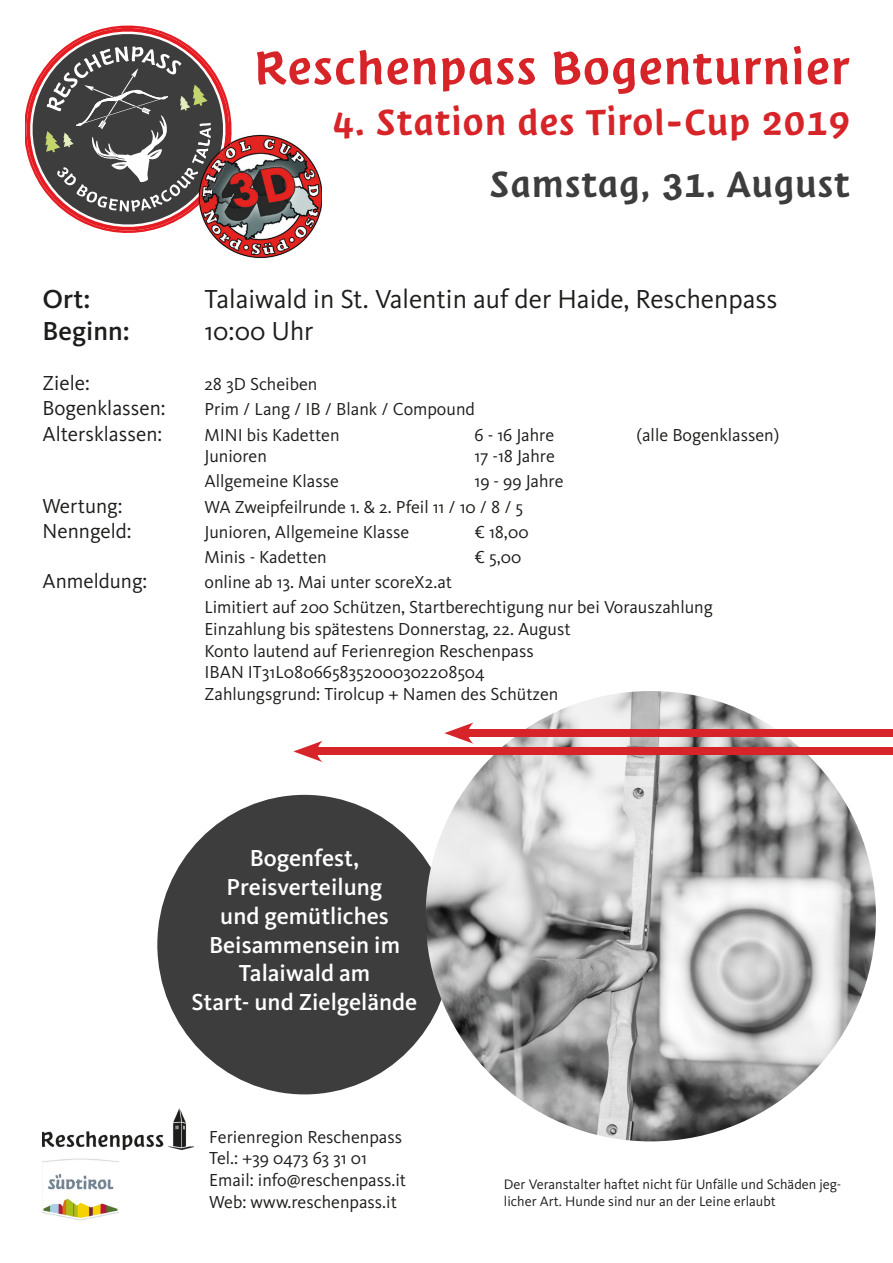
<style>
.page{position:relative;width:893px;height:1263px;background:#fff}
.page>*{position:absolute;margin:0;border:0;box-sizing:border-box;transform-origin:0 0}
.t1{font:54px "Suedtirol Pro";color:#d72428}
.t2{font:42px "Suedtirol Pro";color:#d72428}
.t3{font:42px "Suedtirol Pro";color:#3d3d3d}
.t4{font:27px "Kievit OT";color:#1d1d1b}
.t5{font:500 27px "Kievit OT";color:#1d1d1b}
.t6{font:500 24px/28.8px "Kievit OT";color:#fff;text-align:center}
.t7{font:21px "Kievit OT";color:#1d1d1b}
.t8{font:18px/21.6px "Kievit OT";color:#1d1d1b}
.t9{font:14.25px/17.1px "Kievit OT";color:#1d1d1b}
</style>
<div class="page">
<div style="left:157px;top:795px;width:295px;height:299px;background:#3d3d3d;border-radius:50%"></div>
<img style="left:426px;top:691px;width:450px;height:450px;border-radius:225px">
<img style="left:216px;top:134px;width:106px;height:124px">
<svg style="left:26px;top:26px;width:211px;height:213px"></svg>
<img style="left:43px;top:1159px;width:75px;height:61px">
<img style="left:43px;top:1108px;width:151px;height:42px">
<div style="left:461px;top:729px;width:432px;height:8px;background:#d72428"></div>
<svg style="left:444px;top:722px;width:30px;height:22px"></svg>
<div style="left:310px;top:748px;width:583px;height:7px;background:#d72428"></div>
<svg style="left:293px;top:741px;width:30px;height:21px"></svg>
<h1 class="t1" style="left:254px;top:37px;width:598px">Reschenpass Bogenturnier</h1>
<h2 class="t2" style="left:332px;top:98px;width:520px">4. Station des Tirol-Cup 2019</h2>
<h2 class="t3" style="left:489px;top:160px;width:363px">Samstag, 31. August</h2>
<h3 class="t5" style="left:43px;top:283px;width:50px">Ort:</h3>
<h3 class="t4" style="left:205px;top:283px;width:574px">Talaiwald in St. Valentin auf der Haide, Reschenpass</h3>
<h3 class="t5" style="left:43px;top:315px;width:89px">Beginn:</h3>
<h3 class="t4" style="left:205px;top:316px;width:111px">10:00 Uhr</h3>
<p class="t7" style="left:43px;top:371px;width:49px">Ziele:</p>
<p class="t8" style="left:205px;top:374px;width:114px">28 3D Scheiben</p>
<p class="t7" style="left:43px;top:397px;width:125px">Bogenklassen:</p>
<p class="t8" style="left:205px;top:399px;width:272px">Prim / Lang / IB / Blank / Compound</p>
<p class="t7" style="left:43px;top:422px;width:121px">Altersklassen:</p>
<p class="t8" style="left:205px;top:424px;width:137px">MINI bis Kadetten</p>
<p class="t8" style="left:475px;top:424px;width:81px">6 - 16 Jahre</p>
<p class="t8" style="left:637px;top:424px;width:144px">(alle Bogenklassen)</p>
<p class="t8" style="left:205px;top:446px;width:64px">Junioren</p>
<p class="t8" style="left:475px;top:446px;width:82px">17 -18 Jahre</p>
<p class="t8" style="left:205px;top:471px;width:136px">Allgemeine Klasse</p>
<p class="t8" style="left:475px;top:471px;width:90px">19 - 99 Jahre</p>
<p class="t7" style="left:43px;top:494px;width:81px">Wertung:</p>
<p class="t8" style="left:205px;top:496px;width:320px">WA Zweipfeilrunde 1. &amp; 2. Pfeil 11 / 10 / 8 / 5</p>
<p class="t7" style="left:43px;top:519px;width:90px">Nenngeld:</p>
<p class="t8" style="left:205px;top:521px;width:206px">Junioren, Allgemeine Klasse</p>
<p class="t8" style="left:475px;top:521px;width:56px">€ 18,00</p>
<p class="t8" style="left:205px;top:546px;width:124px">Minis - Kadetten</p>
<p class="t8" style="left:475px;top:546px;width:48px">€ 5,00</p>
<p class="t7" style="left:43px;top:569px;width:106px">Anmeldung:</p>
<p class="t8" style="left:205px;top:570px;width:510px;line-height:25.2px">online ab 13. Mai unter scoreX2.at<br>Limitiert auf 200 Schützen, Startberechtigung nur bei Vorauszahlung</p>
<p class="t8" style="left:205px;top:618px;width:368px">Einzahlung bis spätestens Donnerstag, 22. August Konto lautend auf Ferienregion Reschenpass IBAN IT31L0806658352000302208504<br>Zahlungsgrund: Tirolcup + Namen des Schützen</p>
<h3 class="t6" style="left:192px;top:844px;width:227px">Bogenfest,<br>Preisverteilung<br>und gemütliches<br>Beisammensein im<br>Talaiwald am<br>Start- und Zielgelände</h3>
<p class="t8" style="left:209px;top:1126px;width:198px">Ferienregion Reschenpass<br>Tel.: +39 0473 63 31 01<br>Email: info@reschenpass.it<br>Web: www.reschenpass.it</p>
<p class="t9" style="left:504px;top:1176px;width:339px">Der Veranstalter haftet nicht für Unfälle und Schäden jeg&shy;licher Art. Hunde sind nur an der Leine erlaubt</p>
</div>
